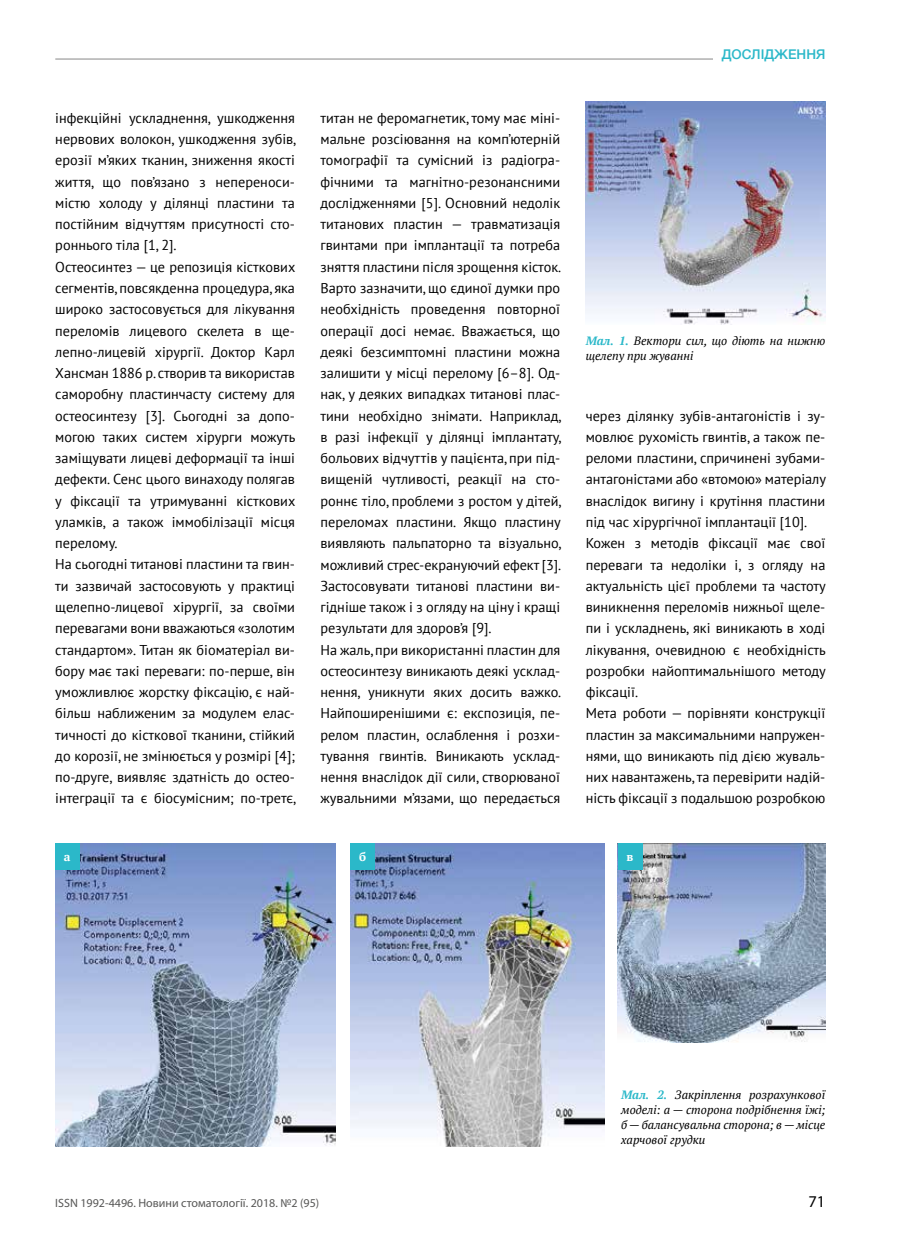
<style>
.page{position:relative;width:902px;height:1259px;background:#fff}
.page>*{position:absolute;margin:0;border:0;box-sizing:border-box;transform-origin:0 0}
.t1{font:16.5px "Myriad Pro";color:#000}
.t2{font:14.25px/21.3px "PT Sans";color:#000}
.t3{font:500 13.5px "Helvetica Neue LTW1 G";color:#2bb8c9}
.t4{font:italic 12px/15px "PT Serif";color:#000}
.t5{font:12px "Myriad Pro";color:#575756}
.t6{font:700 12px "PT Serif";color:#fff}
.s1{font-weight:700;color:#2bb8c9}
</style>
<div class="page">
<hr style="left:55px;top:59px;width:770px;height:1px;background:#878787">
<div style="left:713px;top:40px;width:112px;height:27px;background:#fff"></div>
<img style="left:585px;top:102px;width:240px;height:222px">
<img style="left:55px;top:843px;width:280px;height:303px">
<img style="left:350px;top:843px;width:254px;height:303px">
<img style="left:618px;top:843px;width:207px;height:199px">
<div style="left:55px;top:843px;width:25px;height:26px;background:#2bb8c9"></div>
<div style="left:350px;top:843px;width:25px;height:26px;background:#2bb8c9"></div>
<div style="left:618px;top:843px;width:24px;height:26px;background:#2bb8c9"></div>
<p class="t2" style="left:55px;top:107px;width:242px">інфекційні ускладнення, ушкодження нервових волокон, ушкодження зубів, ерозії м’яких тканин, зниження якості життя, що пов’язано з непереноси&shy;містю холоду у ділянці пластини та постійним відчуттям присутності сто&shy;роннього тіла [1, 2].<br>Остеосинтез — це репозиція кісткових сегментів, повсякденна процедура, яка широко застосовується для лікування переломів лицевого скелета в ще&shy;лепно-лицевій хірургії. Доктор Карл Хансман 1886 р. створив та використав саморобну пластинчасту систему для остеосинтезу [3]. Сьогодні за допо&shy;могою таких систем хірурги можуть заміщувати лицеві деформації та інші дефекти. Сенс цього винаходу полягав у фіксації та утримуванні кісткових уламків, а також іммобілізації місця перелому.<br>На сьогодні титанові пластини та гвин&shy;ти зазвичай застосовують у практиці щелепно-лицевої хірургії, за своїми перевагами вони вважаються «золотим стандартом». Титан як біоматеріал ви&shy;бору має такі переваги: по-перше, він уможливлює жорстку фіксацію, є най&shy;більш наближеним за модулем елас&shy;тичності до кісткової тканини, стійкий до корозії, не змінюється у розмірі [4]; по-друге, виявляє здатність до остео&shy;інтеграції та є біосумісним; по-третє,</p>
<p class="t2" style="left:320px;top:107px;width:242px">титан не феромагнетик, тому має міні&shy;мальне розсіювання на комп’ютерній томографії та сумісний із радіогра&shy;фічними та магнітно-резонансними дослідженнями [5]. Основний недолік титанових пластин — травматизація гвинтами при імплантації та потреба зняття пластини після зрощення кісток.<br>Варто зазначити, що єдиної думки про необхідність проведення повторної операції досі немає. Вважається, що деякі безсимптомні пластини можна залишити у місці перелому [6–8]. Од&shy;нак, у деяких випадках титанові плас&shy;тини необхідно знімати. Наприклад, в разі інфекції у ділянці імплантату, больових відчуттів у пацієнта, при під&shy;вищеній чутливості, реакції на сто&shy;роннє тіло, проблеми з ростом у дітей, переломах пластини. Якщо пластину виявляють пальпаторно та візуально, можливий стрес-екрануючий ефект [3].<br>Застосовувати титанові пластини ви&shy;гідніше також і з огляду на ціну і кращі результати для здоров’я [9].<br>На жаль, при використанні пластин для остеосинтезу виникають деякі усклад&shy;нення, уникнути яких досить важко.<br>Найпоширенішими є: експозиція, пе&shy;релом пластин, ослаблення і розхи&shy;тування гвинтів. Виникають усклад&shy;нення внаслідок дії сили, створюваної жувальними м’язами, що передається</p>
<p class="t3" style="left:721px;top:46px;width:105px">ДОСЛІДЖЕННЯ</p>
<p class="t4" style="left:585px;top:333px;width:241px"><span class="s1">Мал. 1.</span> Вектори сил, що діють на нижню щелепу при жуванні</p>
<p class="t2" style="left:585px;top:405px;width:242px">через ділянку зубів-антагоністів і зу&shy;мовлює рухомість гвинтів, а також пе&shy;реломи пластини, спричинені зубами&shy;антагоністами або «втомою» матеріалу внаслідок вигину і крутіння пластини під час хірургічної імплантації [10].<br>Кожен з методів фіксації має свої переваги та недоліки і, з огляду на актуальність цієї проблеми та частоту виникнення переломів нижньої щеле&shy;пи і ускладнень, які виникають в ході лікування, очевидною є необхідність розробки найоптимальнішого методу фіксації.<br>Мета роботи — порівняти конструкції пластин за максимальними напружен&shy;нями, що виникають під дією жуваль&shy;них навантажень, та перевірити надій&shy;ність фіксації з подальшою розробкою</p>
<p class="t6" style="left:64px;top:848px;width:8px">а</p>
<p class="t6" style="left:359px;top:848px;width:9px">б</p>
<p class="t6" style="left:626px;top:848px;width:8px">в</p>
<p class="t4" style="left:621px;top:1086px;width:206px;text-align:justify"><span class="s1">Мал. 2.</span> Закріплення розрахункової моделі: а — сторона подрібнення їжі; б — балансувальна сторона; в — місце харчової грудки</p>
<p class="t5" style="left:55px;top:1196px;width:265px">ISSN 1992-4496. Новини стоматології. 2018. №2 (95)</p>
<p class="t1" style="left:808px;top:1191px;width:18px">71</p>
</div>
